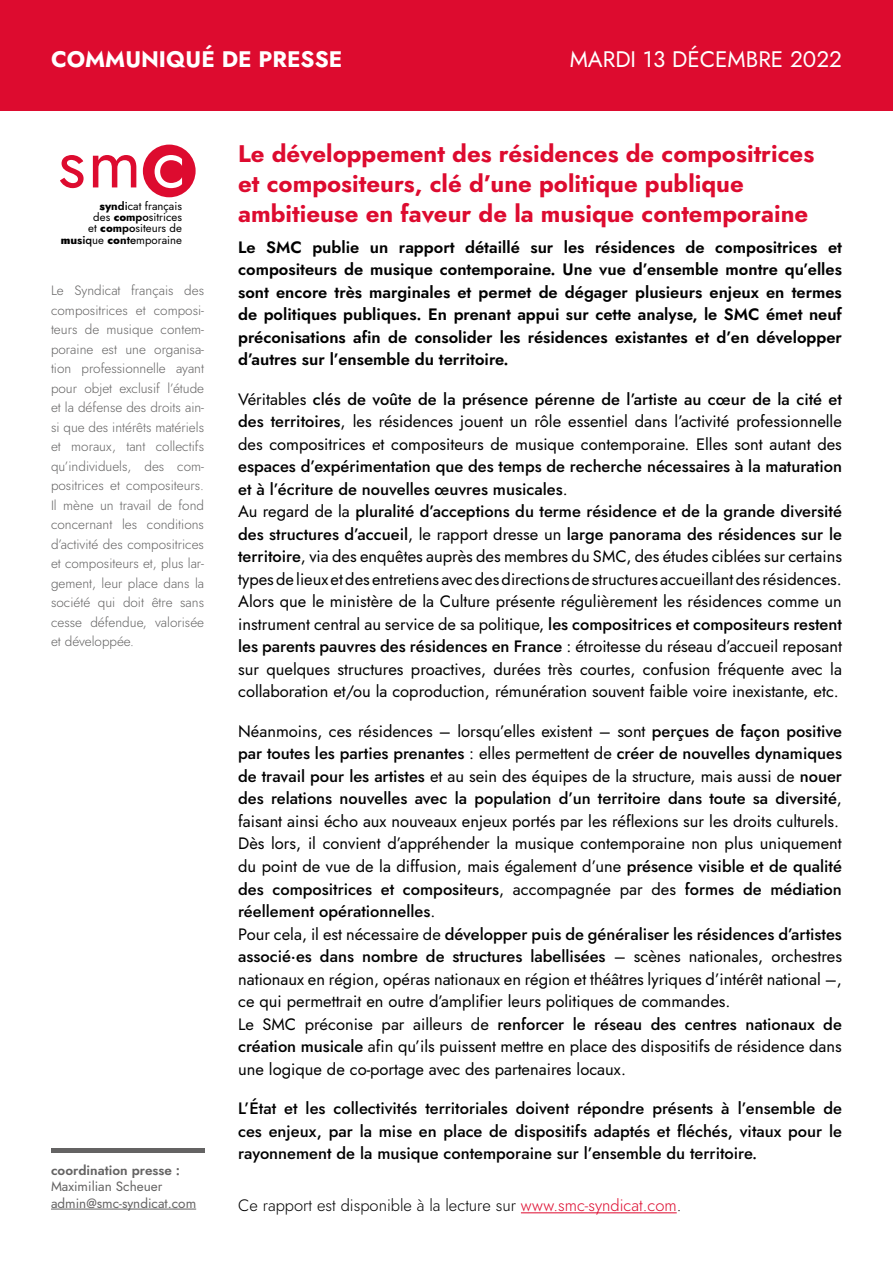
<style>
.page{position:relative;width:893px;height:1263px;background:#fff}
.page>*{position:absolute;margin:0;border:0;box-sizing:border-box;transform-origin:0 0}
.t1{font:69px "Jost";color:#dd0b2f}
.t2{font:700 24px/30px "Jost";color:#dd0b2f}
.t3{font:22.5px "Jost";color:#fff}
.t4{font:700 22.5px "Jost";color:#fff}
.t5{font:16.5px/22.5px "Jost";color:#000}
.t6{font:16.5px/22.5px "Jost Semi";color:#000;text-align:justify}
.t7{font:500 16.5px/22.5px "Jost";color:#000;text-align:justify}
.t8{font:300 16.5px "Jost";color:#000}
.t9{font:300 13.5px/19.5px "Jost";color:#646363;text-align:justify}
.t10{font:13.5px/16.5px "Jost";color:#646363}
.t11{font:13.5px "Jost Semi";color:#646363}
.t12{font:11.4px/11.4px "Jost";color:#000;text-align:right}
.s1{color:#fff}
.s2{font-weight:900}
.s3{font-weight:800}
.s4{font-weight:700}
.s5{font-family:"Jost Semi"}
.s6{font-weight:500}
.s7{color:#dd0b2f}
</style>
<div class="page">
<div style="left:0;top:0;width:893px;height:111px;background:#dd0b2f"></div>
<hr style="left:521px;top:1212px;width:156px;height:1px;background:#dd0b2f">
<div style="left:143px;top:145px;width:53px;height:52px;background:#dd0b2f;border-radius:50%"></div>
<hr style="left:51px;top:1209px;width:145px;height:1px;background:#646363">
<hr style="left:51px;top:1148px;width:153px;height:4px;background:#646363">
<h3 class="t4" style="left:51px;top:44px;width:293px">COMMUNIQUÉ DE PRESSE</h3>
<h3 class="t3" style="left:570px;top:44px;width:274px">MARDI 13 DÉCEMBRE 2022</h3>
<h1 class="t1" style="left:58px;top:116px;width:129px">sm<span class="s1">c</span></h1>
<p class="t12" style="left:61px;top:200px;width:123px"><span class="s2">s</span><span class="s3">y</span><span class="s4">n</span><span class="s5">d</span><span class="s6">i</span>cat français<br>des <span class="s2">c</span><span class="s3">o</span><span class="s4">m</span><span class="s5">p</span><span class="s6">o</span>sitrices<br>et <span class="s2">c</span><span class="s3">o</span><span class="s4">m</span><span class="s5">p</span><span class="s6">o</span>siteurs de <span class="s2">m</span><span class="s3">u</span><span class="s4">s</span><span class="s5">i</span><span class="s6">q</span>ue <span class="s2">c</span><span class="s3">o</span><span class="s4">n</span><span class="s5">t</span><span class="s6">e</span>mporaine</p>
<p class="t9" style="left:51px;top:281px;width:155px">Le Syndicat français des compositrices et composi&shy;teurs de musique contem&shy;poraine est une organisa&shy;tion professionnelle ayant pour objet exclusif l’étude et la défense des droits ain&shy;si que des intérêts matériels et moraux, tant collectifs qu’individuels, des com&shy;positrices et compositeurs.<br>Il mène un travail de fond concernant les conditions d’activité des compositrices et compositeurs et, plus lar&shy;gement, leur place dans la société qui doit être sans cesse défendue, valorisée et développée.</p>
<p class="t11" style="left:51px;top:1160px;width:131px">coordination presse :</p>
<p class="t10" style="left:51px;top:1178px;width:147px">Maximilian Scheuer admin@smc-syndicat.com</p>
<h2 class="t2" style="left:238px;top:139px;width:578px">Le développement des résidences de compositrices et compositeurs, clé d’une politique publique ambitieuse en faveur de la musique contemporaine</h2>
<p class="t6" style="left:238px;top:236px;width:605px">Le SMC publie un rapport détaillé sur les résidences de compositrices et compositeurs de musique contemporaine. Une vue d’ensemble montre qu’elles sont encore très marginales et permet de dégager plusieurs enjeux en termes de politiques publiques. En prenant appui sur cette analyse, le SMC émet neuf préconisations afin de consolider les résidences existantes et d’en développer d’autres sur l’ensemble du territoire.</p>
<p class="t5" style="left:238px;top:388px;width:605px;text-align:justify">Véritables <span class="s6">clés de voûte de la présence pérenne de l’artiste au cœur de la cité et des territoires</span>, les résidences jouent un rôle essentiel dans l’activité professionnelle des compositrices et compositeurs de musique contemporaine. Elles sont autant des</p>
<p class="t5" style="left:238px;top:455px;width:605px"><span class="s6">espaces d’expérimentation que des temps de recherche nécessaires à la maturation et à l’écriture de nouvelles œuvres musicales</span>.<br>Au regard de la <span class="s6">pluralité d’acceptions du terme résidence et de la grande diversité des structures d’accueil</span>, le rapport dresse un <span class="s6">large panorama des résidences sur le territoire</span>, via des enquêtes auprès des membres du SMC, des études ciblées sur certains types de lieux et des entretiens avec des directions de structures accueillant des résidences.<br>Alors que le ministère de la Culture présente régulièrement les résidences comme un instrument central au service de sa politique, <span class="s6">les compositrices et compositeurs restent les parents pauvres des résidences en France</span> : étroitesse du réseau d’accueil reposant sur quelques structures proactives, durées très courtes, confusion fréquente avec la collaboration et/ou la coproduction, rémunération souvent faible voire inexistante, etc.</p>
<p class="t5" style="left:238px;top:720px;width:605px">Néanmoins, ces résidences – lorsqu’elles existent – sont <span class="s6">perçues de façon positive par toutes les parties prenantes</span> : elles permettent de <span class="s6">créer de nouvelles dynamiques de travail pour les artistes</span> et au sein des équipes de la structure, mais aussi de <span class="s6">nouer des relations nouvelles avec la population d’un territoire dans toute sa diversité</span>, faisant ainsi écho aux nouveaux enjeux portés par les réflexions sur les droits culturels.<br>Dès lors, il convient d’appréhender la musique contemporaine non plus uniquement du point de vue de la diffusion, mais également d’une <span class="s6">présence visible et de qualité des compositrices et compositeurs</span>, accompagnée par des <span class="s6">formes de médiation réellement opérationnelles</span>.<br>Pour cela, il est nécessaire de <span class="s6">développer puis de généraliser les résidences d’artistes associé·es dans nombre de structures labellisées</span> – scènes nationales, orchestres nationaux en région, opéras nationaux en région et théâtres lyriques d’intérêt national –, ce qui permettrait en outre d’amplifier leurs politiques de commandes.<br>Le SMC préconise par ailleurs de <span class="s6">renforcer le réseau des centres nationaux de création musicale</span> afin qu’ils puissent mettre en place des dispositifs de résidence dans une logique de co-portage avec des partenaires locaux.</p>
<p class="t7" style="left:238px;top:1097px;width:605px">L’État et les collectivités territoriales doivent répondre présents à l’ensemble de ces enjeux, par la mise en place de dispositifs adaptés et fléchés, vitaux pour le rayonnement de la musique contemporaine sur l’ensemble du territoire.</p>
<p class="t8" style="left:238px;top:1194px;width:445px">Ce rapport est disponible à la lecture sur <span class="s7">www.smc-syndicat.com</span>.</p>
</div>
